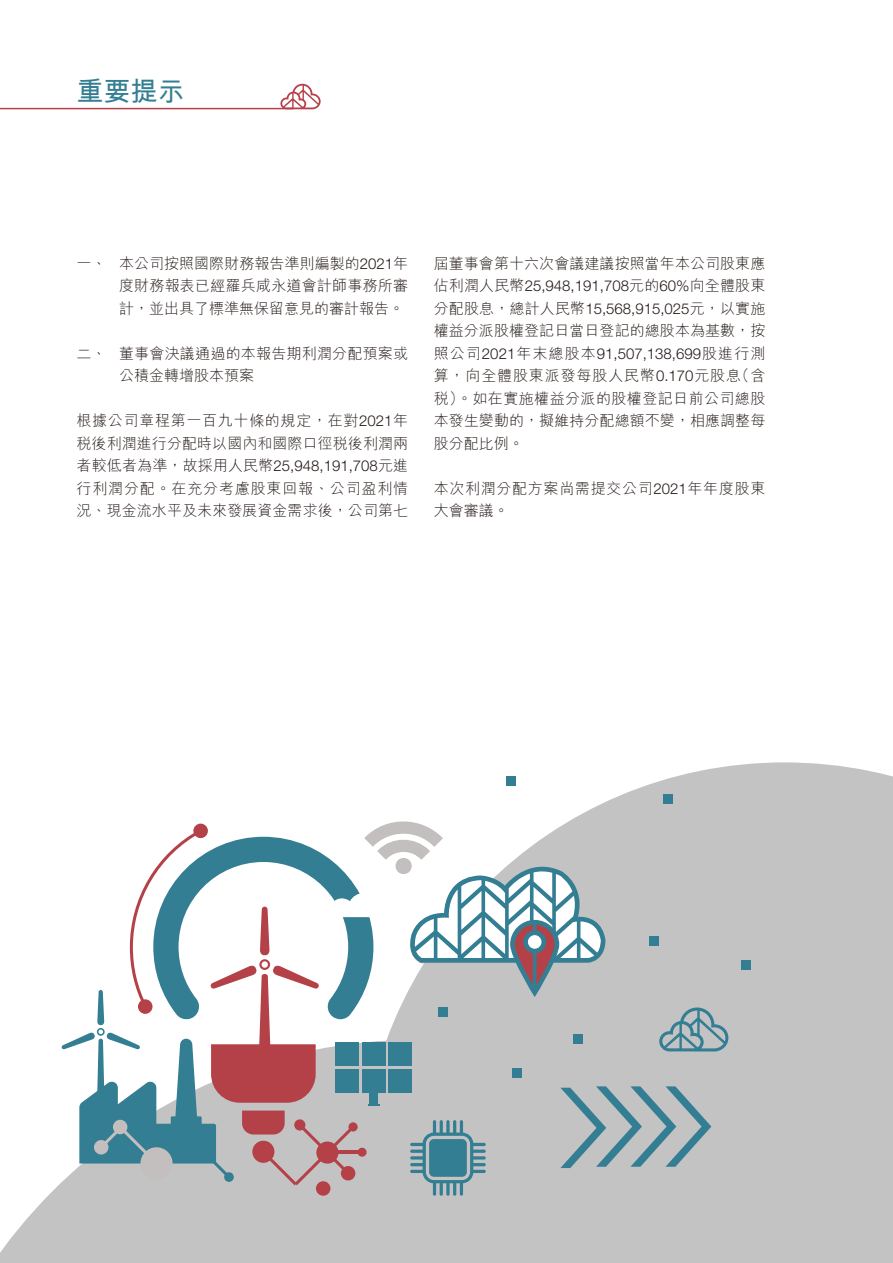
<style>
.page{position:relative;width:893px;height:1263px;background:#fff}
.page>*{position:absolute;margin:0;border:0;box-sizing:border-box;transform-origin:0 0}
.t1{font:27px "M Hei HK Bold E Ten B5 H";color:#337e93}
.t2{font:15px/22.5px "M Hei HK Light E Ten B5 H";letter-spacing:.005em;color:#231916;text-align:justify}
.t3{font:300 15px "Helvetica Neue LT Std";color:#231916}
.t4{font:15px/22.5px "M Hei HK Light E Ten B5 H";letter-spacing:.045em;color:#231916}
.s1{font-family:"Helvetica Neue LT Std";font-weight:300}
.s2{font-family:"M Hei HK Light E Ten B5 H";font-weight:400}
</style>
<div class="page">
<svg style="left:280px;top:84px;width:41px;height:25px"></svg>
<hr style="left:0;top:108px;width:293px;height:1px;background:#b54148">
<svg style="left:578px;top:762px;width:315px;height:278px;background:#c8c7c8"></svg>
<svg style="left:0;top:1040px;width:893px;height:223px;background:#cac9ca"></svg>
<div style="left:506px;top:776px;width:10px;height:10px;background:#337e93"></div>
<div style="left:741px;top:960px;width:9px;height:10px;background:#337e93"></div>
<svg style="left:61px;top:816px;width:667px;height:380px"></svg>
<div style="left:663px;top:794px;width:10px;height:9px;background:#337e93"></div>
<h1 class="t1" style="left:77px;top:80px;width:110px">重要提示</h1>
<p class="t2" style="left:119px;top:254px;width:291px;text-indent:-43px">一、 本公司按照國際財務報告準則編製的<span class="s1">2021</span>年度財務報表已經羅兵咸永道會計師事務所審計，並出具了標準無保留意見的審計報告。</p>
<p class="t2" style="left:119px;top:344px;width:291px;text-indent:-43px">二、 董事會決議通過的本報告期利潤分配預案或公積金轉增股本預案</p>
<p class="t2" style="left:77px;top:411px;width:333px">根據公司章程第一百九十條的規定，在對<span class="s1">2021</span>年稅後利潤進行分配時以國內和國際口徑稅後利潤兩者較低者為準，故採用人民幣<span class="s1">25,948,191,708</span>元進行利潤分配。在充分考慮股東回報、公司盈利情況、現金流水平及未來發展資金需求後，公司第七</p>
<p class="t2" style="left:434px;top:254px;width:333px">屆董事會第十六次會議建議按照當年本公司股東應</p>
<p class="t3" style="left:434px;top:280px;width:333px"><span class="s2">佔利潤人民幣</span>25,948,191,708<span class="s2">元的</span>60%<span class="s2">向全體股東</span></p>
<p class="t2" style="left:434px;top:299px;width:333px">分配股息，總計人民幣<span class="s1">15,568,915,025</span>元，以實施權益分派股權登記日當日登記的總股本為基數，按</p>
<p class="t3" style="left:434px;top:348px;width:333px"><span class="s2">照公司</span>2021<span class="s2">年末總股本</span>91,507,138,699<span class="s2">股進行測</span></p>
<p class="t2" style="left:434px;top:366px;width:333px">算，向全體股東派發每股人民幣<span class="s1">0.170</span>元股息（含稅）。如在實施權益分派的股權登記日前公司總股本發生變動的，擬維持分配總額不變，相應調整每股分配比例。</p>
<p class="t4" style="left:434px;top:479px;width:333px">本次利潤分配方案尚需提交公司<span class="s1">2021</span>年年度股東大會審議。</p>
</div>
